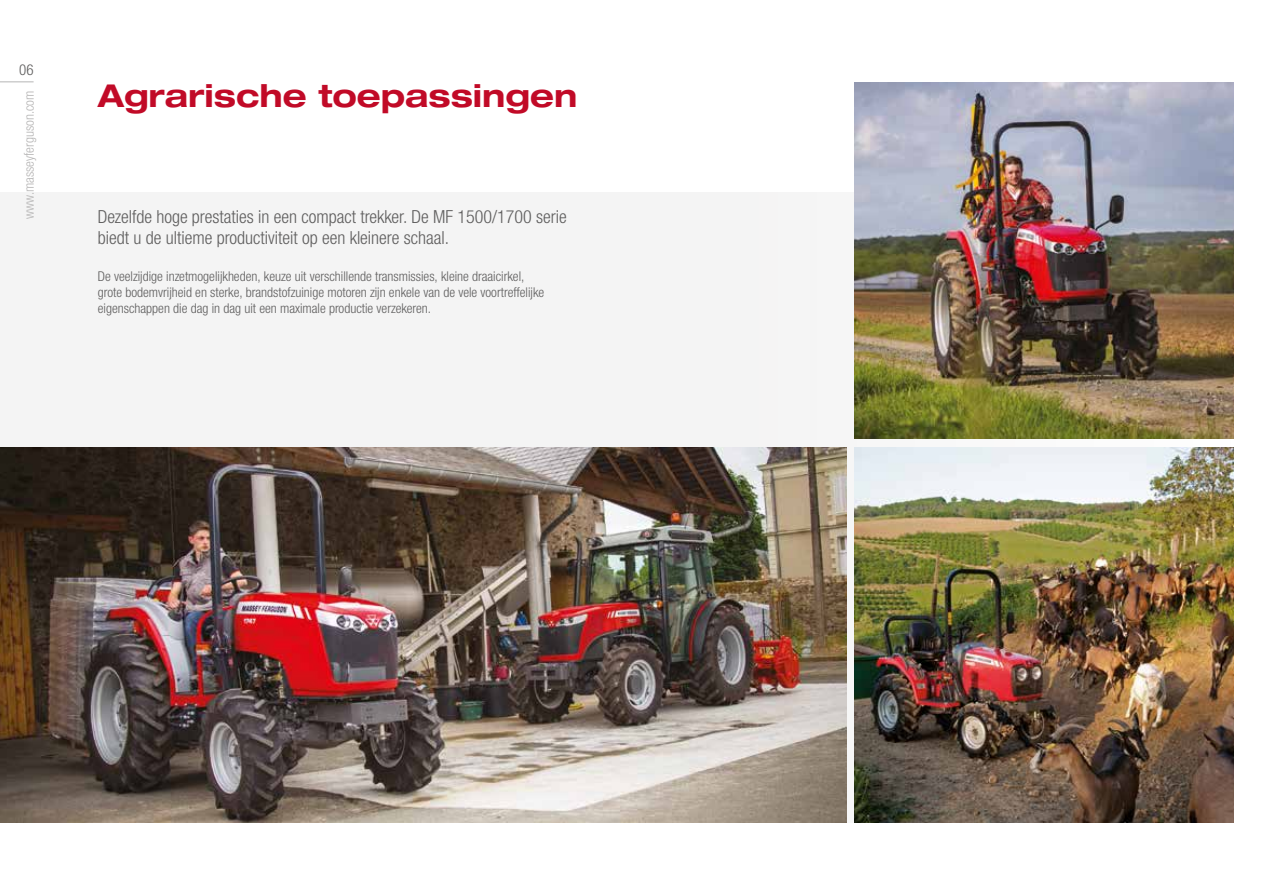
<style>
.page{position:relative;width:1263px;height:893px;background:#fff}
.page>*{position:absolute;margin:0;border:0;box-sizing:border-box;transform-origin:0 0}
.t1{font:700 expanded 31.5px "Helvetica Neue";color:#c10a27}
.t2{font:300 condensed 18px/21px "Helvetica Neue LTW1 G";color:#5f5e5e}
.t3{font:300 condensed 15px "Helvetica Neue LTW1 G";color:#5f5e5e}
.t4{font:300 condensed 13.5px/15.8px "Helvetica Neue LTW1 G";color:#5f5e5e}
.t5{font:300 condensed 13.5px "Helvetica Neue LTW1 G";color:#b6b5b5}
</style>
<div class="page">
<div style="left:0;top:192px;width:1263px;height:631px;background:#f4f4f4"></div>
<img style="left:855px;top:83px;width:378px;height:356px">
<img style="left:855px;top:448px;width:378px;height:374px">
<img style="left:0;top:448px;width:846px;height:374px">
<hr style="left:0;top:81px;width:34px;height:1px;background:#b6b5b5">
<p class="t3" style="left:19px;top:61px;width:16px">06</p>
<p class="t5" style="left:21px;top:219px;width:130px;rotate:-90deg">www.masseyferguson.com</p>
<h1 class="t1" style="left:98px;top:76px;width:481px">Agrarische toepassingen</h1>
<h2 class="t2" style="left:98px;top:207px;width:470px">Dezelfde hoge prestaties in een compact trekker. De MF 1500/1700 serie biedt u de ultieme productiviteit op een kleinere schaal.</h2>
<p class="t4" style="left:98px;top:269px;width:448px">De veelzijdige inzetmogelijkheden, keuze uit verschillende transmissies, kleine draaicirkel, grote bodemvrijheid en sterke, brandstofzuinige motoren zijn enkele van de vele voortreffelijke eigenschappen die dag in dag uit een maximale productie verzekeren.</p>
</div>
